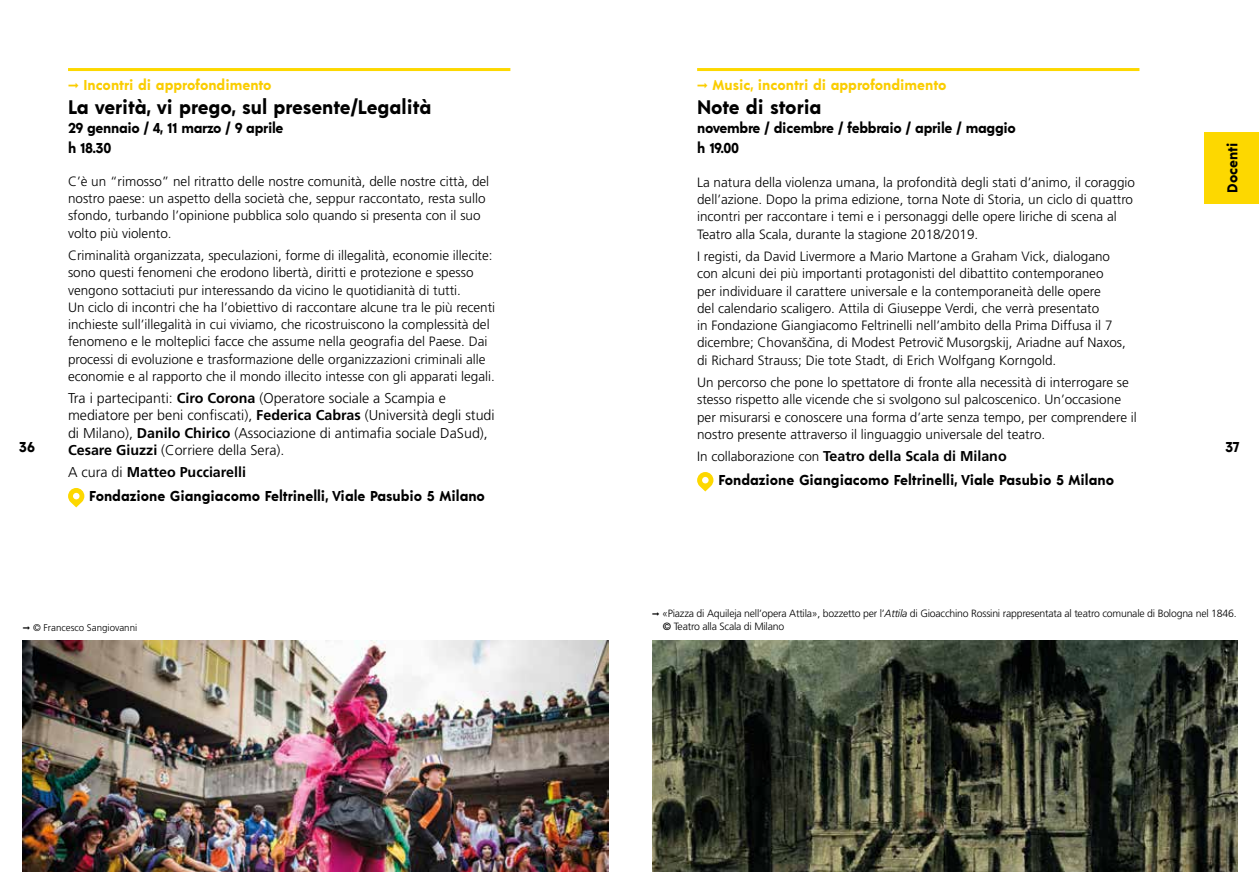
<style>
.page{position:relative;width:1259px;height:893px;background:#fff}
.page>*{position:absolute;margin:0;border:0;box-sizing:border-box;transform-origin:0 0}
.t1{font:700 19.5px "Acre";color:#000}
.t2{font:300 14.25px/17.1px "Frutiger";color:#000}
.t3{font:700 14.25px "Acre";color:#000}
.t4{font:700 14.25px/19.5px "Acre";letter-spacing:-.02em;color:#000}
.t5{font:700 14.25px "Frutiger";color:#000}
.t6{font:700 14.25px "Acre";color:#facd00}
.t7{font:300 13.5px/17.2px "Frutiger";color:#000}
.t8{font:300 10.5px/12.6px "Frutiger";letter-spacing:-.02em;color:#000}
.t9{font:300 9.75px "Frutiger";color:#000}
.s1{font-weight:700}
.s2{font-weight:300}
.s3{font-weight:300;font-size:13.5px}
.s4{font-family:"Acre";font-weight:700}
.s5{font-family:"Acre";font-weight:700;font-size:9.75px}
.s6{font-style:italic}
.s7{font-weight:400}
</style>
<div class="page">
<div style="left:1205px;top:132px;width:54px;height:72px;background:#fdd800"></div>
<img style="left:652px;top:641px;width:585px;height:231px">
<hr style="left:697px;top:68px;width:442px;height:3px;background:#fdd800">
<svg style="left:697px;top:472px;width:16px;height:19px"></svg>
<img style="left:23px;top:641px;width:585px;height:231px">
<hr style="left:68px;top:68px;width:442px;height:3px;background:#fdd800">
<svg style="left:68px;top:488px;width:16px;height:19px"></svg>
<p class="t6" style="left:68px;top:75px;width:205px">→ Incontri di approfondimento</p>
<h1 class="t1" style="left:68px;top:93px;width:365px">La verità, vi prego, sul presente/Legalità</h1>
<p class="t4" style="left:68px;top:117px;width:217px">29 gennaio / 4, 11 marzo / 9 aprile h 18.30</p>
<p class="t7" style="left:68px;top:172px;width:423px">C’è un “rimosso” nel ritratto delle nostre comunità, delle nostre città, del nostro paese: un aspetto della società che, seppur raccontato, resta sullo sfondo, turbando l’opinione pubblica solo quando si presenta con il suo volto più violento.</p>
<p class="t7" style="left:68px;top:247px;width:429px">Criminalità organizzata, speculazioni, forme di illegalità, economie illecite: sono questi fenomeni che erodono libertà, diritti e protezione e spesso vengono sottaciuti pur interessando da vicino le quotidianità di tutti.<br>Un ciclo di incontri che ha l’obiettivo di raccontare alcune tra le più recenti inchieste sull’illegalità in cui viviamo, che ricostruiscono la complessità del fenomeno e le molteplici facce che assume nella geografia del Paese. Dai processi di evoluzione e trasformazione delle organizzazioni criminali alle economie e al rapporto che il mondo illecito intesse con gli apparati legali.</p>
<p class="t2" style="left:68px;top:390px;width:428px">Tra i partecipanti: <span class="s1">Ciro Corona</span> (Operatore sociale a Scampia e mediatore per beni confiscati), <span class="s1">Federica Cabras</span> (Università degli studi di Milano), <span class="s1">Danilo Chirico</span> (Associazione di antimafia sociale DaSud), <span class="s1">Cesare Giuzzi</span> (Corriere della Sera).</p>
<p class="t5" style="left:68px;top:464px;width:179px"><span class="s2">A cura di</span> Matteo Pucciarelli</p>
<p class="t3" style="left:89px;top:486px;width:397px">Fondazione Giangiacomo Feltrinelli, Viale Pasubio 5 Milano</p>
<p class="t6" style="left:697px;top:75px;width:251px">→ Music, incontri di approfondimento</p>
<h1 class="t1" style="left:697px;top:93px;width:126px">Note di storia</h1>
<p class="t4" style="left:697px;top:117px;width:320px">novembre / dicembre / febbraio / aprile / maggio h 19.00</p>
<p class="t7" style="left:697px;top:174px;width:439px">La natura della violenza umana, la profondità degli stati d’animo, il coraggio dell’azione. Dopo la prima edizione, torna Note di Storia, un ciclo di quattro incontri per raccontare i temi e i personaggi delle opere liriche di scena al Teatro alla Scala, durante la stagione 2018/2019.</p>
<p class="t7" style="left:697px;top:248px;width:430px">I registi, da David Livermore a Mario Martone a Graham Vick, dialogano con alcuni dei più importanti protagonisti del dibattito contemporaneo<br>per individuare il carattere universale e la contemporaneità delle opere<br>del calendario scaligero. Attila di Giuseppe Verdi, che verrà presentato<br>in Fondazione Giangiacomo Feltrinelli nell’ambito della Prima Diffusa il 7 dicembre; Chovanšcˇina, di Modest Petrovicˇ Musorgskij, Ariadne auf Naxos, di Richard Strauss; Die tote Stadt, di Erich Wolfgang Korngold.</p>
<p class="t7" style="left:697px;top:374px;width:441px">Un percorso che pone lo spettatore di fronte alla necessità di interrogare se stesso rispetto alle vicende che si svolgono sul palcoscenico. Un’occasione per misurarsi e conoscere una forma d’arte senza tempo, per comprendere il nostro presente attraverso il linguaggio universale del teatro.</p>
<p class="t5" style="left:697px;top:448px;width:311px"><span class="s3">In collaborazione con</span> Teatro della Scala di Milano</p>
<p class="t3" style="left:718px;top:470px;width:397px">Fondazione Giangiacomo Feltrinelli, Viale Pasubio 5 Milano</p>
<p class="t3" style="left:1222px;top:193px;width:52px;rotate:-90deg">Docenti</p>
<p class="t3" style="left:19px;top:437px;width:18px">36</p>
<p class="t3" style="left:1225px;top:437px;width:16px">37</p>
<p class="t9" style="left:23px;top:622px;width:116px"><span class="s4">→</span> © Francesco Sangiovanni</p>
<p class="t8" style="left:663px;top:607px;width:575px;text-indent:-11px"><span class="s5">→</span> «Piazza di Aquileja nell’opera Attila», bozzetto per l’<span class="s6">Attila</span> di Gioacchino Rossini rappresentata al teatro comunale di Bologna nel 1846. <span class="s7">©</span> Teatro alla Scala di Milano</p>
</div>
